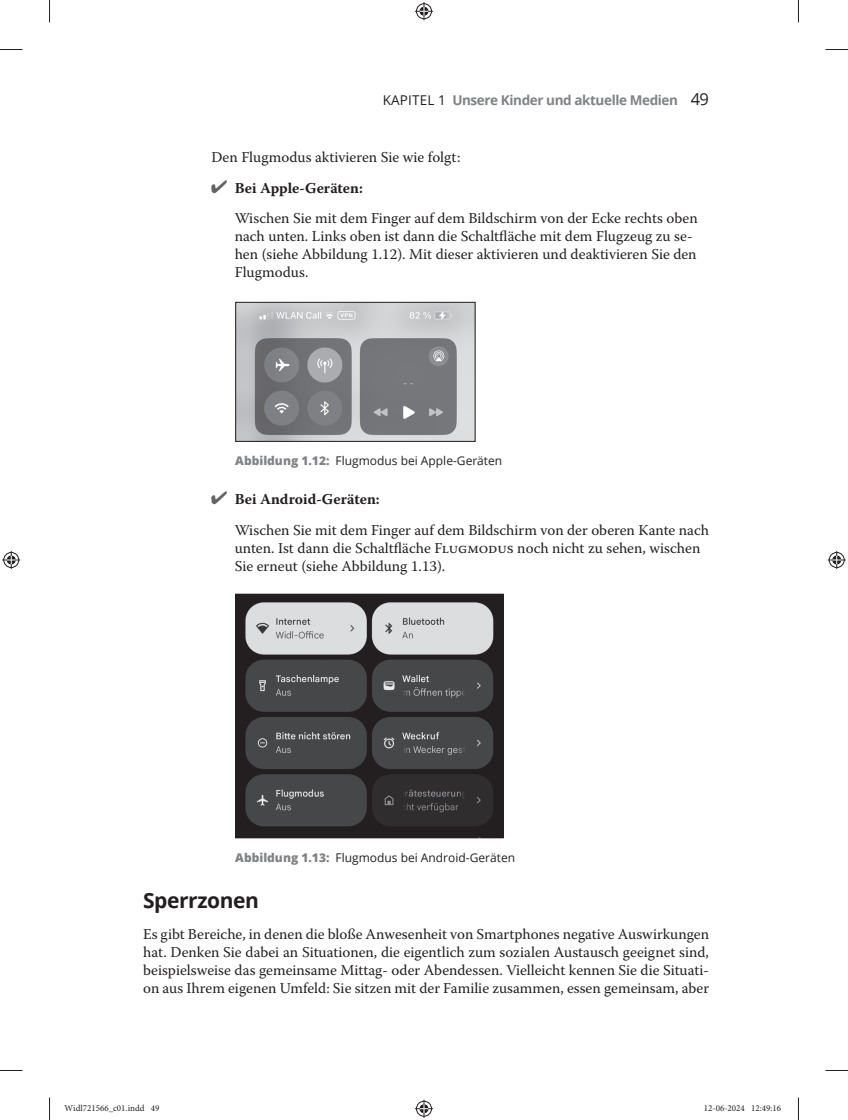
<style>
.page{position:relative;width:848px;height:1120px;background:#fff}
.page>*{position:absolute;margin:0;border:0;box-sizing:border-box;transform-origin:0 0}
.t1{font:700 21px "Open Sans";letter-spacing:-.02em;color:#231f20}
.t2{font:15px/18px "Warnock Pro";color:#231f20}
.t3{font:700 13.5px "Open Sans";letter-spacing:-.03em;color:#808285}
.t4{font:12px "Open Sans";color:#231f20}
.t5{font:9px "Minion Pro";color:#231f20}
.s1{font-weight:400;color:#231f20}
.s2{font-weight:400;font-size:16.5px;color:#231f20}
.s3{color:#636366}
.s4{font-weight:700}
.s5{font-weight:800;color:#808285}
</style>
<div class="page">
<img style="left:237px;top:304px;width:236px;height:136px">
<div style="left:235px;top:302px;width:240px;height:140px;border:1px solid #231f20"></div>
<img style="left:237px;top:596px;width:264px;height:240px">
<div style="left:235px;top:594px;width:268px;height:244px;border:1px solid #231f20"></div>
<svg style="left:0;top:49px;width:22px;height:1px"></svg>
<svg style="left:825px;top:49px;width:22px;height:1px"></svg>
<svg style="left:0;top:1070px;width:22px;height:1px"></svg>
<svg style="left:825px;top:1070px;width:22px;height:1px"></svg>
<svg style="left:49px;top:0;width:1px;height:23px"></svg>
<svg style="left:49px;top:1097px;width:1px;height:22px"></svg>
<svg style="left:798px;top:0;width:1px;height:23px"></svg>
<svg style="left:798px;top:1097px;width:1px;height:22px"></svg>
<svg style="left:415px;top:2px;width:18px;height:18px"></svg>
<svg style="left:415px;top:1099px;width:18px;height:18px"></svg>
<svg style="left:2px;top:551px;width:18px;height:18px"></svg>
<svg style="left:827px;top:551px;width:18px;height:18px"></svg>
<p class="t3" style="left:383px;top:90px;width:328px"><span class="s1">KAPITEL 1</span> Unsere Kinder und aktuelle Medien <span class="s2">49</span></p>
<p class="t2" style="left:211px;top:148px;width:250px">Den Flugmodus aktivieren Sie wie folgt:</p>
<p class="t2" style="left:235px;top:172px;width:464px;line-height:30.8px;text-indent:-24px"><span class="s3">✔</span> <span class="s4">Bei Apple-Geräten:<br></span>Wischen Sie mit dem Finger auf dem Bildschirm von der Ecke rechts oben</p>
<p class="t2" style="left:235px;top:227px;width:463px">nach unten. Links oben ist dann die Schaltfläche mit dem Flugzeug zu se&shy;hen (siehe Abbildung 1.12). Mit dieser aktivieren und deaktivieren Sie den<br>Flugmodus.</p>
<p class="t4" style="left:235px;top:452px;width:268px"><span class="s5">Abbildung 1.12:</span> Flugmodus bei Apple-Geräten</p>
<p class="t2" style="left:235px;top:483px;width:476px;line-height:30.8px;text-indent:-24px"><span class="s3">✔</span> <span class="s4">Bei Android-Geräten:<br></span>Wischen Sie mit dem Finger auf dem Bildschirm von der oberen Kante nach</p>
<p class="t2" style="left:235px;top:538px;width:467px">unten. Ist dann die Schaltfläche Flugmodus noch nicht zu sehen, wischen<br>Sie erneut (siehe Abbildung 1.13).</p>
<p class="t4" style="left:235px;top:849px;width:281px"><span class="s5">Abbildung 1.13:</span> Flugmodus bei Android-Geräten</p>
<h1 class="t1" style="left:143px;top:885px;width:117px">Sperrzonen</h1>
<p class="t2" style="left:143px;top:924px;width:567px;text-align:justify">Es gibt Bereiche, in denen die bloße Anwesenheit von Smartphones negative Auswirkungen hat. Denken Sie dabei an Situationen, die eigentlich zum sozialen Austausch geeignet sind, beispielsweise das gemeinsame Mittag- oder Abendessen. Vielleicht kennen Sie die Situati&shy;on aus Ihrem eigenen Umfeld: Sie sitzen mit der Familie zusammen, essen gemeinsam, aber</p>
<p class="t5" style="left:64px;top:1102px;width:96px">Widl721566_c01.indd 49</p>
<p class="t5" style="left:703px;top:1102px;width:79px">12-06-2024 12:49:16</p>
</div>
